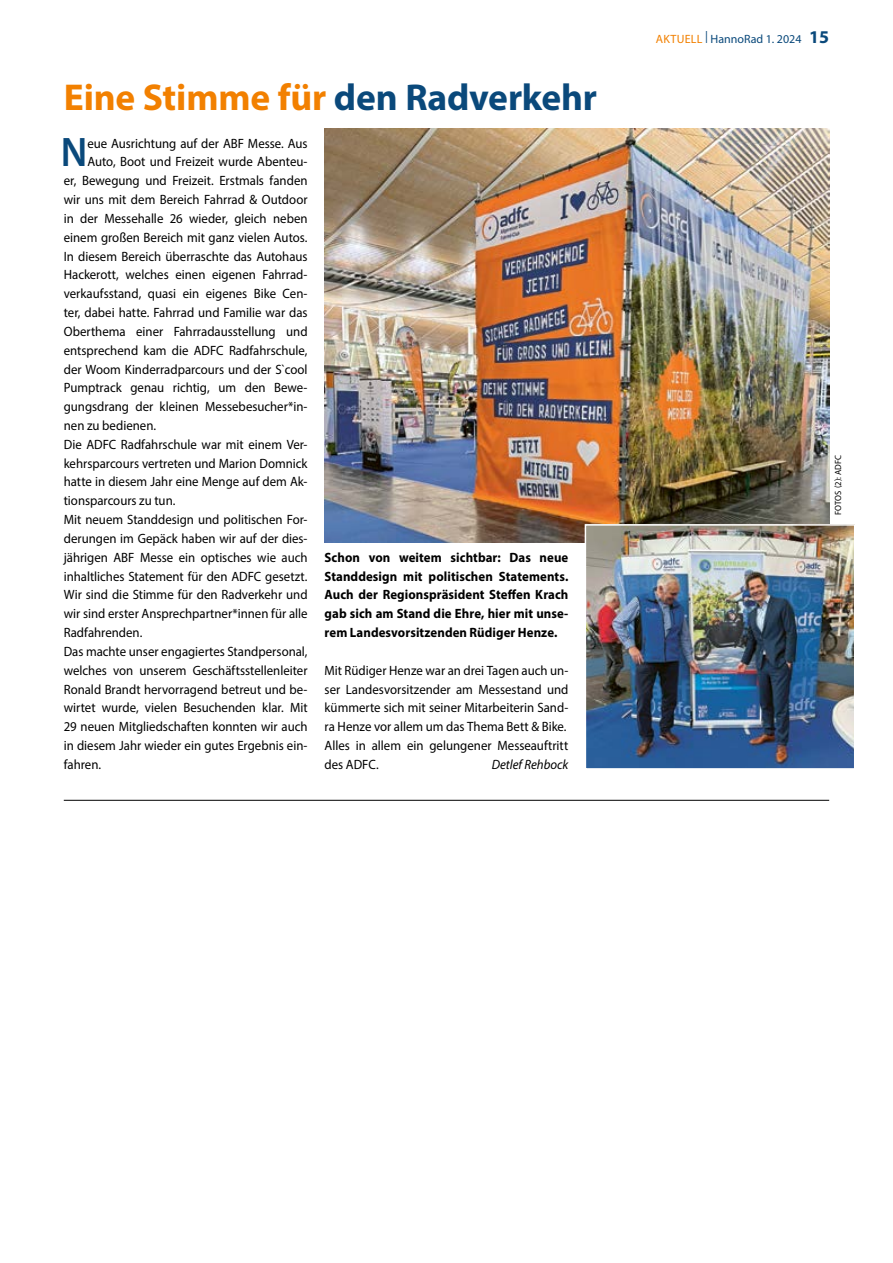
<style>
.page{position:relative;width:893px;height:1263px;background:#fff}
.page>*{position:absolute;margin:0;border:0;box-sizing:border-box;transform-origin:0 0}
.Initial_2-zeilig_Blau{font:600 41.4px "Myriad Pro";color:#0a497b;scale:.95 1}
._2_Head_Orange_25pt{font:700 37.5px "Myriad Pro";letter-spacing:-.005em;color:#f28000}
.HannoRad_Grundtext{font:13.5px/18.8px "Myriad Pro";color:#000;text-align:justify;scale:.95 1}
.Initial_2-zeilig_Blau-2{font:13.5px "Myriad Pro";color:#000;scale:.95 1}
.BU_9pt_Bold{font:700 13.5px/18.8px "Myriad Pro";letter-spacing:.005em;color:#000;text-align:justify;scale:.95 1}
.HannoRad_Grundtext-2{font:italic 13.5px "Myriad Pro";color:#000;scale:.95 1}
.t1{font:12px "Myriad Pro";color:#0a497b}
.Fotozeile{font:9px "Myriad Pro";letter-spacing:.025em;color:#000;scale:.95 1}
.s1{color:#0a497b}
.s2{color:#f28000}
.s3{font-weight:700;font-size:18px}
</style>
<div class="page">
<hr style="left:64px;top:800px;width:765px;height:1px;background:#000">
<img style="left:325px;top:129px;width:504px;height:414px">
<img style="left:588px;top:527px;width:264px;height:240px">
<div style="left:585px;top:524px;width:270px;height:246px;border:2px solid #fff"></div>
<p class="_2_Head_Orange_25pt" style="left:64px;top:73px;width:535px">Eine Stimme für <span class="s1">den Radverkehr</span></p>
<p class="Initial_2-zeilig_Blau" style="left:61px;top:126px;width:30px">N</p>
<p class="Initial_2-zeilig_Blau-2" style="left:87px;top:135px;width:233px">eue Ausrichtung auf der ABF Messe. Aus</p>
<p class="Initial_2-zeilig_Blau-2" style="left:87px;top:154px;width:233px">Auto, Boot und Freizeit wurde Abenteu-</p>
<p class="Initial_2-zeilig_Blau-2" style="left:64px;top:172px;width:258px">er, Bewegung und Freizeit. Erstmals fanden</p>
<p class="Initial_2-zeilig_Blau-2" style="left:64px;top:191px;width:258px">wir uns mit dem Bereich Fahrrad &amp; Outdoor</p>
<p class="Initial_2-zeilig_Blau-2" style="left:64px;top:210px;width:258px">in der Messehalle 26 wieder, gleich neben</p>
<p class="Initial_2-zeilig_Blau-2" style="left:64px;top:229px;width:258px">einem großen Bereich mit ganz vielen Autos.</p>
<p class="Initial_2-zeilig_Blau-2" style="left:64px;top:248px;width:258px">In diesem Bereich überraschte das Autohaus</p>
<p class="Initial_2-zeilig_Blau-2" style="left:64px;top:267px;width:258px">Hackerott, welches einen eigenen Fahrrad-</p>
<p class="Initial_2-zeilig_Blau-2" style="left:64px;top:285px;width:258px">verkaufsstand, quasi ein eigenes Bike Cen-</p>
<p class="Initial_2-zeilig_Blau-2" style="left:64px;top:304px;width:258px">ter, dabei hatte. Fahrrad und Familie war das</p>
<p class="Initial_2-zeilig_Blau-2" style="left:64px;top:323px;width:258px">Oberthema einer Fahrradausstellung und</p>
<p class="Initial_2-zeilig_Blau-2" style="left:64px;top:342px;width:258px">entsprechend kam die ADFC Radfahrschule,</p>
<p class="Initial_2-zeilig_Blau-2" style="left:64px;top:361px;width:258px">der Woom Kinderradparcours und der S`cool</p>
<p class="Initial_2-zeilig_Blau-2" style="left:64px;top:379px;width:258px">Pumptrack genau richtig, um den Bewe-</p>
<p class="Initial_2-zeilig_Blau-2" style="left:64px;top:398px;width:258px">gungsdrang der kleinen Messebesucher*in-</p>
<p class="Initial_2-zeilig_Blau-2" style="left:64px;top:417px;width:99px">nen zu bedienen.</p>
<p class="HannoRad_Grundtext" style="left:64px;top:435px;width:258px">Die ADFC Radfahrschule war mit einem Ver&shy;kehrsparcours vertreten und Marion Domnick hatte in diesem Jahr eine Menge auf dem Ak&shy;tionsparcours zu tun.</p>
<p class="HannoRad_Grundtext" style="left:64px;top:510px;width:258px">Mit neuem Standdesign und politischen For&shy;derungen im Gepäck haben wir auf der dies&shy;jährigen ABF Messe ein optisches wie auch inhaltliches Statement für den ADFC gesetzt.<br>Wir sind die Stimme für den Radverkehr und wir sind erster Ansprechpartner*innen für alle Radfahrenden.</p>
<p class="HannoRad_Grundtext" style="left:64px;top:642px;width:258px">Das machte unser engagiertes Standpersonal, welches von unserem Geschäftsstellenleiter Ronald Brandt hervorragend betreut und be&shy;wirtet wurde, vielen Besuchenden klar. Mit 29 neuen Mitgliedschaften konnten wir auch in diesem Jahr wieder ein gutes Ergebnis ein&shy;fahren.</p>
<p class="BU_9pt_Bold" style="left:325px;top:547px;width:258px">Schon von weitem sichtbar: Das neue Standdesign mit politischen Statements.<br>Auch der Regionspräsident Steffen Krach gab sich am Stand die Ehre, hier mit unse&shy;rem Landesvorsitzenden Rüdiger Henze.</p>
<p class="HannoRad_Grundtext" style="left:325px;top:661px;width:258px">Mit Rüdiger Henze war an drei Tagen auch un&shy;ser Landesvorsitzender am Messestand und kümmerte sich mit seiner Mitarbeiterin Sand&shy;ra Henze vor allem um das Thema Bett &amp; Bike.</p>
<p class="HannoRad_Grundtext" style="left:325px;top:736px;width:258px">Alles in allem ein gelungener Messeauftritt des ADFC.</p>
<p class="HannoRad_Grundtext-2" style="left:492px;top:756px;width:82px">Detlef Rehbock</p>
<p class="t1" style="left:656px;top:31px;width:175px"><span class="s2">AKTUELL</span> | HannoRad 1. 2024 <span class="s3">15</span></p>
<p class="Fotozeile" style="left:832px;top:515px;width:66px;rotate:-90deg">FOTOS (2): ADFC</p>
</div>
